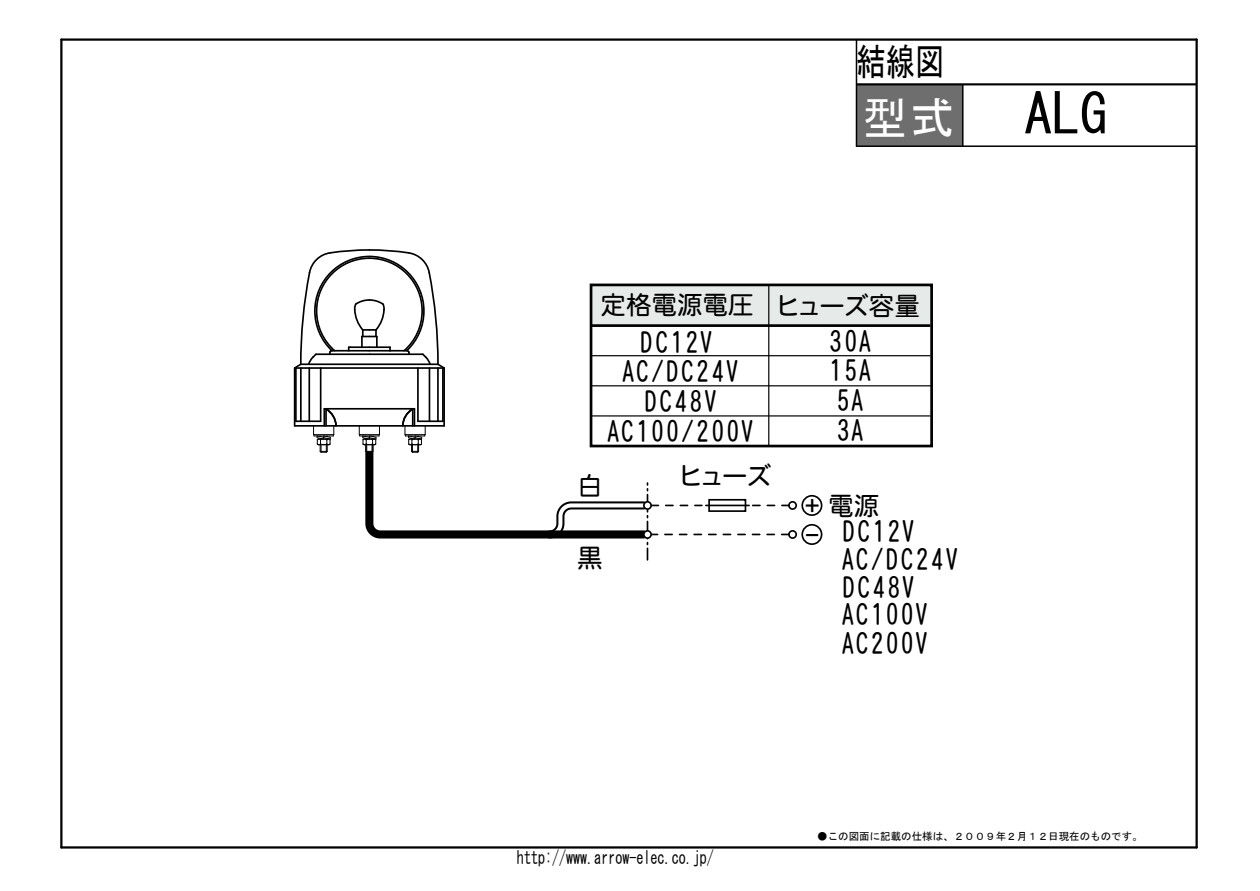
<style>
.page{position:relative;width:1260px;height:891px;background:#fff}
.page>*{position:absolute;margin:0;border:0;box-sizing:border-box;transform-origin:0 0}
.t1{font:55.5px "MS Gothic";color:#000}
.t2{font:45px "MS Gothic";color:#fff}
.t3{font:37.5px "MS Gothic";color:#000;scale:.78 1}
.t4{font:26.85px "Arial";color:#000;scale:1.66 1}
.t5{font:25.5px/29.7px "HGP Heisei Marugothictai W4";color:#000}
.t6{font:18px "MS Gothic";color:#000;scale:.78 1}
.t7{font:10.5px "MS Gothic";color:#000}
.s1{font-family:"Arial";font-size:26.85px}
</style>
<div class="page">
<hr style="left:60px;top:40px;width:3px;height:807px;background:#000">
<hr style="left:1196px;top:40px;width:2px;height:807px;background:#000">
<hr style="left:61px;top:846px;width:1136px;height:3px;background:#000">
<hr style="left:61px;top:38px;width:1136px;height:3px;background:#000">
<div style="left:856px;top:85px;width:107px;height:61px;background:#6e6e6e"></div>
<hr style="left:856px;top:83px;width:341px;height:2px;background:#000">
<hr style="left:856px;top:40px;width:1px;height:106px;background:#000">
<hr style="left:962px;top:84px;width:2px;height:62px;background:#000">
<hr style="left:856px;top:145px;width:341px;height:2px;background:#000">
<div style="left:801px;top:524px;width:21px;height:21px;border:2px solid #000;border-radius:50%"></div>
<div style="left:801px;top:495px;width:21px;height:21px;border:2px solid #000;border-radius:50%"></div>
<div style="left:788px;top:530px;width:9px;height:9px;border:2px solid #000;border-radius:50%"></div>
<div style="left:788px;top:501px;width:9px;height:9px;border:2px solid #000;border-radius:50%"></div>
<div style="left:591px;top:285px;width:340px;height:40px;background:#e6eae8"></div>
<hr style="left:768px;top:285px;width:1px;height:161px;background:#000">
<div style="left:590px;top:284px;width:343px;height:163px;border:3px solid #000"></div>
<hr style="left:591px;top:324px;width:339px;height:3px;background:#000">
<hr style="left:591px;top:355px;width:339px;height:1px;background:#000">
<hr style="left:591px;top:385px;width:341px;height:1px;background:#000">
<hr style="left:591px;top:415px;width:339px;height:2px;background:#000">
<hr style="left:294px;top:368px;width:1px;height:58px;background:#000">
<hr style="left:295px;top:425px;width:149px;height:2px;background:#000">
<hr style="left:324px;top:408px;width:90px;height:2px;background:#000">
<hr style="left:443px;top:368px;width:2px;height:58px;background:#000">
<hr style="left:320px;top:368px;width:2px;height:53px;background:#000">
<hr style="left:308px;top:368px;width:2px;height:53px;background:#000">
<hr style="left:300px;top:368px;width:2px;height:53px;background:#000">
<hr style="left:295px;top:368px;width:2px;height:53px;background:#000">
<hr style="left:417px;top:368px;width:2px;height:53px;background:#000">
<hr style="left:429px;top:368px;width:1px;height:53px;background:#000">
<hr style="left:437px;top:368px;width:2px;height:53px;background:#000">
<hr style="left:442px;top:368px;width:2px;height:53px;background:#000">
<svg style="left:359px;top:407px;width:430px;height:153px"></svg>
<svg style="left:296px;top:407px;width:42px;height:46px"></svg>
<svg style="left:293px;top:249px;width:152px;height:121px"></svg>
<h3 class="t3" style="left:856px;top:43px;width:114px">結線図</h3>
<h2 class="t2" style="left:863px;top:96px;width:94px">型式</h2>
<h1 class="t1" style="left:1024px;top:86px;width:85px">ALG</h1>
<p class="t5" style="left:639px;top:287px;width:282px;line-height:36px;text-indent:-39px">定格電源電圧 ヒューズ容量<br>DC12V</p>
<p class="t5" style="left:607px;top:356px;width:149px;text-align:center">AC/DC24V<br>DC48V<br>AC100/200V</p>
<p class="t5" style="left:828px;top:326px;width:45px">30A<br>15A<br>5A<br>3A</p>
<p class="t5" style="left:577px;top:471px;width:27px">白</p>
<p class="t5" style="left:577px;top:543px;width:27px">黒</p>
<p class="t5" style="left:680px;top:461px;width:93px">ヒューズ</p>
<p class="t5" style="left:804px;top:490px;width:76px"><span class="s1">+</span> 電源</p>
<p class="t4" style="left:805px;top:515px;width:10px">-</p>
<p class="t5" style="left:841px;top:517px;width:118px;line-height:28px">DC12V<br>AC/DC24V<br>DC48V<br>AC100V<br>AC200V</p>
<p class="t6" style="left:517px;top:848px;width:281px">http://www.arrow-elec.co.jp/ 　</p>
<p class="t7" style="left:817px;top:831px;width:327px">●この図面に記載の仕様は、２００９年２月１２日現在のものです。</p>
</div>
